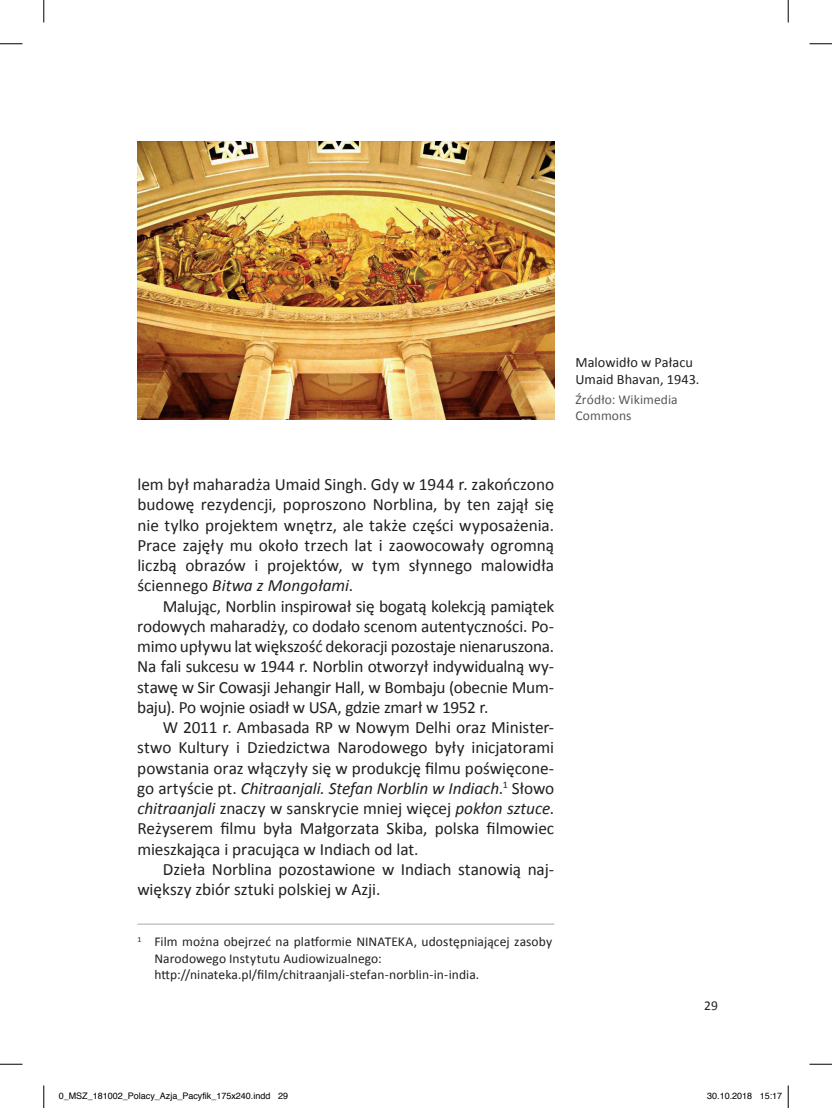
<style>
.page{position:relative;width:832px;height:1108px;background:#fff}
.page>*{position:absolute;margin:0;border:0;box-sizing:border-box;transform-origin:0 0}
.t1{font:17.25px/20.2px "Calibri";letter-spacing:-.005em;color:#231f20;text-align:justify}
.t2{font:14.25px/17.2px "Calibri";letter-spacing:.005em;color:#231f20}
.t3{font:13.5px/16.5px "Calibri";letter-spacing:.005em;color:#231f20}
.t4{font:13.5px/15.8px "Calibri";letter-spacing:.01em;color:#57585a}
.t5{font:9px "Helvetica";color:#000}
.s1{font-style:italic}
</style>
<div class="page">
<img style="left:137px;top:142px;width:417px;height:277px">
<hr style="left:137px;top:924px;width:417px;height:1px;background:#a8a9ad">
<svg style="left:0;top:44px;width:22px;height:1px"></svg>
<svg style="left:809px;top:44px;width:23px;height:1px"></svg>
<svg style="left:0;top:1064px;width:22px;height:1px"></svg>
<svg style="left:809px;top:1064px;width:23px;height:1px"></svg>
<svg style="left:44px;top:0;width:1px;height:22px"></svg>
<svg style="left:44px;top:1085px;width:1px;height:23px"></svg>
<svg style="left:788px;top:0;width:1px;height:22px"></svg>
<svg style="left:788px;top:1085px;width:1px;height:23px"></svg>
<p class="t2" style="left:575px;top:354px;width:126px">Malowidło w Pałacu<br>U maid Bhavan, 1943.</p>
<p class="t4" style="left:575px;top:392px;width:104px">Źródło: Wikimedia<br>Commons</p>
<p class="t1" style="left:137px;top:474px;width:418px">lem był maharadża U maid Singh. Gdy w 1944 r. zakończono budowę rezydencji, poproszono Norblina, by ten zajął się nie tylko projektem wnętrz, ale także części wyposażenia.<br>Prace zajęły mu około trzech lat i zaowocowały ogromną liczbą obrazów i projektów, w tym słynnego malowidła ściennego <span class="s1">Bitwa z Mongołami</span>.</p>
<p class="t1" style="left:137px;top:596px;width:418px;text-indent:26px">Malując, Norblin inspirował się bogatą kolekcją pamiątek rodowych maharadży, co dodało scenom autentyczności. Po&shy;mimo upływu lat większość dekoracji pozostaje nienaruszona.<br>Na fali sukcesu w 1944 r. Norblin otworzył indywidualną wy&shy;stawę w Sir Cowasji Jehangir Hall, w Bombaju (obecnie Mum&shy;baju). Po wojnie osiadł w USA, gdzie zmarł w 1952 r.</p>
<p class="t1" style="left:137px;top:717px;width:418px;text-indent:26px">W 2011 r. Ambasada RP w Nowym Delhi oraz Minister&shy;stwo Kultury i Dziedzictwa Narodowego były inicjatorami powstania oraz włączyły się w produkcję filmu poświęcone&shy;go artyście pt. <span class="s1">Chitraanjali. Stefan Norblin w Indiach</span>.<sup>1</sup> Słowo <span class="s1">chitraanjali</span> znaczy w sanskrycie mniej więcej <span class="s1">pokłon sztuce</span>.<br>Reżyserem filmu była Małgorzata Skiba, polska filmowiec mieszkająca i pracująca w Indiach od lat.</p>
<p class="t1" style="left:137px;top:859px;width:418px;text-indent:26px">Dzieła Norblina pozostawione w Indiach stanowią naj&shy;większy zbiór sztuki polskiej w Azji.</p>
<p class="t3" style="left:154px;top:934px;width:399px;text-indent:-17px"><sup>1</sup> Film można obejrzeć na platformie NINATEKA, udostępniającej zasoby<br>Narodowego Instytutu Audiowizualnego: http://ninateka.pl/film/chitraanjali-stefan-norblin-in-india.</p>
<p class="t3" style="left:704px;top:997px;width:15px">29</p>
<p class="t5" style="left:59px;top:1089px;width:231px">0_MSZ_181002_Polacy_Azja_Pacyfik_175x240.indd 29</p>
<p class="t5" style="left:707px;top:1089px;width:77px">30.10.2018 15:17</p>
</div>
